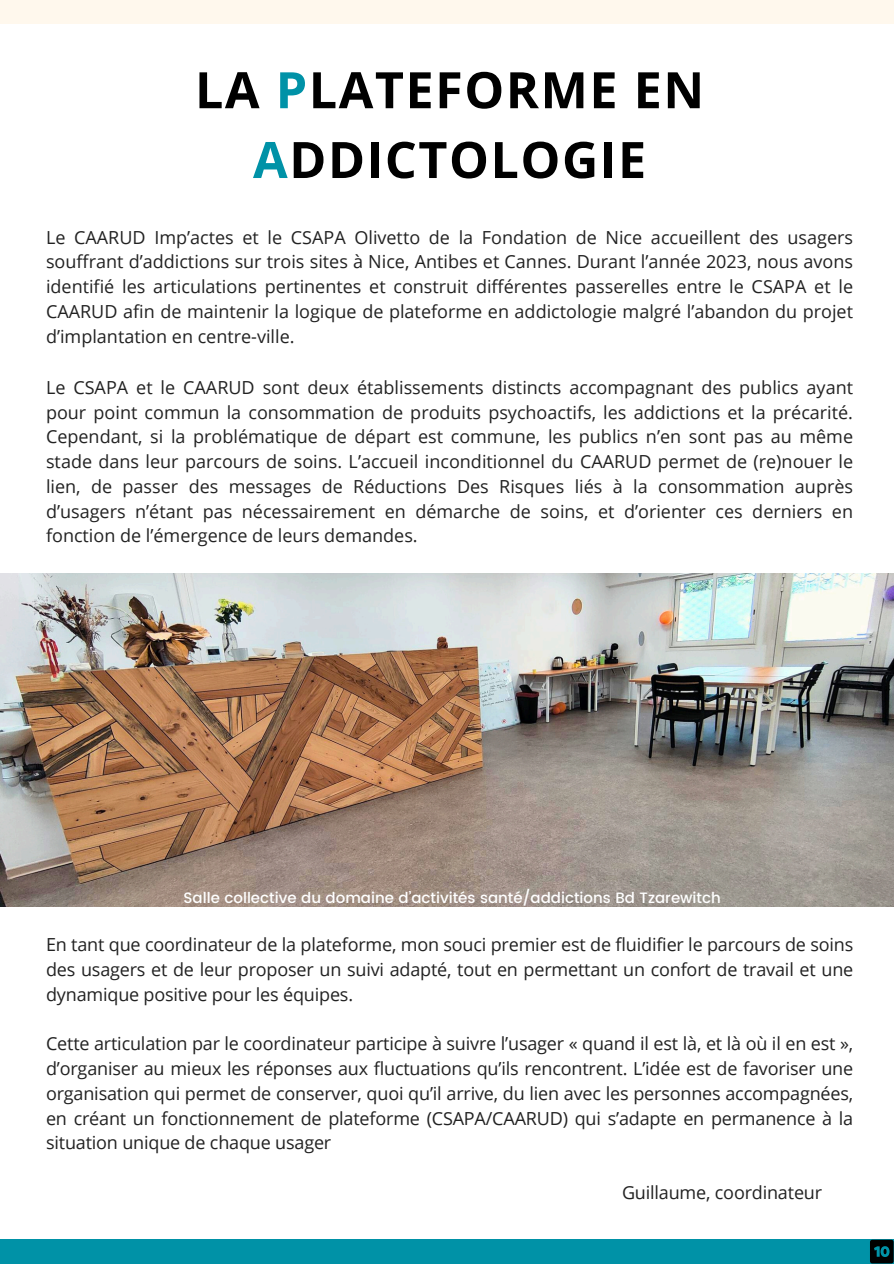
<style>
.page{position:relative;width:894px;height:1264px;background:#fff}
.page>*{position:absolute;margin:0;border:0;box-sizing:border-box;transform-origin:0 0}
.t1{font:700 50.25px/69.8px "Open Sans";letter-spacing:.03em;color:#000;text-align:center}
.t2{font:18px/24.8px "Open Sans";letter-spacing:-.01em;color:#222;text-align:justify}
.t3{font:500 15px "Poppins";color:#fff}
.s1{color:#0092a7}
</style>
<div class="page">
<div style="left:0;top:0;width:893px;height:23px;background:#fff8ed"></div>
<div style="left:0;top:1239px;width:893px;height:24px;background:#0092a7"></div>
<img style="left:0;top:573px;width:893px;height:333px">
<svg style="left:870px;top:1239px;width:23px;height:24px"></svg>
<h1 class="t1" style="left:195px;top:54px;width:510px">LA <span class="s1">P</span>LATEFORME EN<br><span class="s1">A</span>DDICTOLOGIE</h1>
<p class="t2" style="left:46px;top:224px;width:808px">Le CAARUD Imp’actes et le CSAPA Olivetto de la Fondation de Nice accueillent des usagers souffrant d’addictions sur trois sites à Nice, Antibes et Cannes. Durant l’année 2023, nous avons identifié les articulations pertinentes et construit différentes passerelles entre le CSAPA et le CAARUD afin de maintenir la logique de plateforme en addictologie malgré l’abandon du projet d’implantation en centre-ville.</p>
<h2 class="t2" style="left:46px;top:374px;width:808px">Le CSAPA et le CAARUD sont deux établissements distincts accompagnant des publics ayant pour point commun la consommation de produits psychoactifs, les addictions et la précarité.<br>Cependant, si la problématique de départ est commune, les publics n’en sont pas au même stade dans leur parcours de soins. L’accueil inconditionnel du CAARUD permet de (re)nouer le lien, de passer des messages de Réductions Des Risques liés à la consommation auprès d’usagers n’étant pas nécessairement en démarche de soins, et d’orienter ces derniers en fonction de l’émergence de leurs demandes.</h2>
<h2 class="t3" style="left:183px;top:888px;width:538px">Salle collective du domaine d’activités santé/addictions Bd Tzarewitch</h2>
<p class="t2" style="left:46px;top:931px;width:808px">En tant que coordinateur de la plateforme, mon souci premier est de fluidifier le parcours de soins des usagers et de leur proposer un suivi adapté, tout en permettant un confort de travail et une dynamique positive pour les équipes.</p>
<h2 class="t2" style="left:46px;top:1030px;width:808px">Cette articulation par le coordinateur participe à suivre l’usager « quand il est là, et là où il en est », d’organiser au mieux les réponses aux fluctuations qu’ils rencontrent. L’idée est de favoriser une organisation qui permet de conserver, quoi qu’il arrive, du lien avec les personnes accompagnées, en créant un fonctionnement de plateforme (CSAPA/CAARUD) qui s’adapte en permanence à la situation unique de chaque usager</h2>
<h2 class="t2" style="left:621px;top:1179px;width:201px">Guillaume, coordinateur</h2>
</div>
